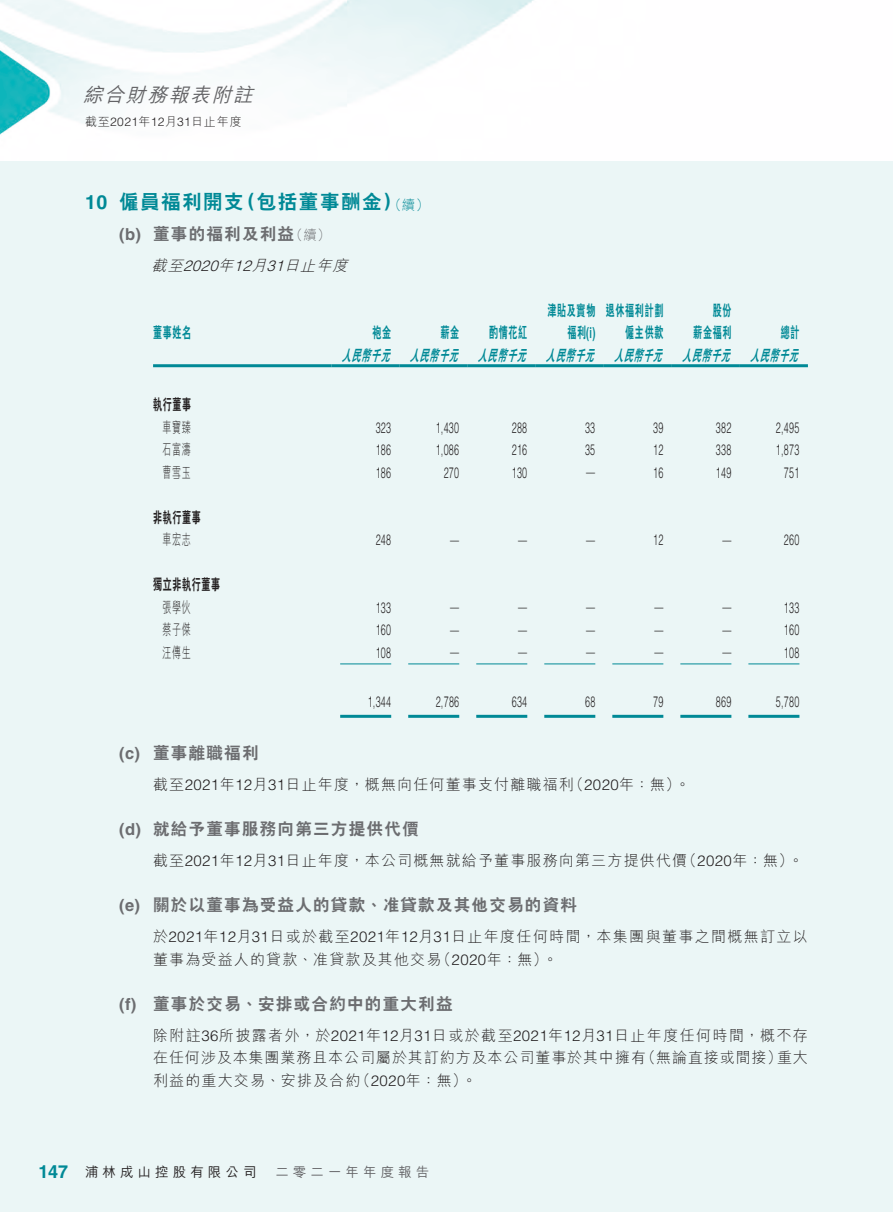
<style>
.page{position:relative;width:893px;height:1212px;background:#fff}
.page>*{position:absolute;margin:0;border:0;box-sizing:border-box;transform-origin:0 0}
.t1{font:800 19.5px "C Hei 2 HK";letter-spacing:.08em;color:#008996}
.t2{font:italic 500 19.5px "M Hei HK";color:#636366}
.t3{font:700 18px "Helvetica LT Std";color:#008996}
.t4{font:800 16.5px "C Hei 2 HK";letter-spacing:.08em;color:#6c6d70}
.t5{font:300 15px/22.5px "M Hei HK";letter-spacing:.08em;color:#231f20}
.t6{font:300 15px "Helvetica LT Std";letter-spacing:.03em;color:#231f20;scale:.6 1}
.t7{font:800 15px/22.5px "C Hei 2 HK";letter-spacing:.08em;color:#008996;text-align:right;scale:.6 1}
.t8{font:italic 800 15px "C Hei 2 HK";color:#008996;scale:.6 1}
.t9{font:300 15px "M Hei HK";letter-spacing:.08em;color:#231f20;scale:.6 1}
.t10{font:italic 300 15px "M Hei HK";color:#231f20}
.t11{font:800 15px "C Hei 2 HK";letter-spacing:.08em;color:#231f20;scale:.6 1}
.t12{font:700 15px "Helvetica LT Std";color:#008996;scale:.6 1}
.t13{font:500 13.5px "M Hei HK";letter-spacing:.3em;color:#231f20}
.t14{font:500 13.5px "M Hei HK";letter-spacing:.3em;color:#636366}
.t15{font:300 12px "M Hei HK";letter-spacing:.08em;color:#231f20}
.s1{font-family:"Helvetica LT Std"}
.s2{font-family:"Helvetica LT Std";font-weight:700}
.s3{font-family:"M Hei HK";font-weight:300;font-size:13.5px}
.s4{font-family:"C Hei 2 HK";font-weight:800}
</style>
<div class="page">
<img style="left:0;top:0;width:893px;height:162px">
<div style="left:0;top:162px;width:893px;height:1050px;background:#ebf6f6"></div>
<hr style="left:153px;top:364px;width:179px;height:3px;background:#008996">
<hr style="left:332px;top:364px;width:68px;height:3px;background:#008996">
<hr style="left:400px;top:364px;width:68px;height:3px;background:#008996">
<hr style="left:468px;top:364px;width:68px;height:3px;background:#008996">
<hr style="left:536px;top:364px;width:68px;height:3px;background:#008996">
<hr style="left:604px;top:364px;width:68px;height:3px;background:#008996">
<hr style="left:672px;top:364px;width:68px;height:3px;background:#008996">
<hr style="left:740px;top:364px;width:68px;height:3px;background:#008996">
<hr style="left:340px;top:663px;width:51px;height:1px;background:#008996">
<hr style="left:408px;top:663px;width:51px;height:1px;background:#008996">
<hr style="left:476px;top:663px;width:51px;height:1px;background:#008996">
<hr style="left:544px;top:663px;width:51px;height:1px;background:#008996">
<hr style="left:612px;top:663px;width:51px;height:1px;background:#008996">
<hr style="left:680px;top:663px;width:51px;height:1px;background:#008996">
<hr style="left:748px;top:663px;width:51px;height:1px;background:#008996">
<hr style="left:340px;top:715px;width:51px;height:3px;background:#008996">
<hr style="left:408px;top:715px;width:51px;height:3px;background:#008996">
<hr style="left:476px;top:715px;width:51px;height:3px;background:#008996">
<hr style="left:544px;top:715px;width:51px;height:3px;background:#008996">
<hr style="left:612px;top:715px;width:51px;height:3px;background:#008996">
<hr style="left:680px;top:715px;width:51px;height:3px;background:#008996">
<hr style="left:748px;top:715px;width:51px;height:3px;background:#008996">
<h1 class="t2" style="left:83px;top:81px;width:178px">綜合財務報表附註</h1>
<p class="t15" style="left:85px;top:115px;width:158px">截至<span class="s1">2021</span>年<span class="s1">12</span>月<span class="s1">31</span>日止年度</p>
<h1 class="t1" style="left:85px;top:192px;width:346px"><span class="s2">10</span> 僱員福利開支（包括董事酬金）<span class="s3">（續）</span></h1>
<p class="t4" style="left:119px;top:225px;width:213px"><span class="s2">(b)</span> 董事的福利及利益<span class="s3">（續）</span></p>
<p class="t10" style="left:152px;top:258px;width:201px">截至<span class="s1">2020</span>年<span class="s1">12</span>月<span class="s1">31</span>日止年度</p>
<p class="t7" style="left:606px;top:299px;width:97px">退休福利計劃僱主供款</p>
<p class="t7" style="left:693px;top:299px;width:65px">股份<br>薪金福利</p>
<p class="t7" style="left:547px;top:299px;width:81px">津貼及實物</p>
<p class="t12" style="left:567px;top:324px;width:48px"><span class="s4">福利</span>(i)</p>
<p class="t7" style="left:781px;top:321px;width:33px">總計</p>
<p class="t8" style="left:342px;top:348px;width:768px">人民幣千元 人民幣千元 人民幣千元 人民幣千元 人民幣千元 人民幣千元 人民幣千元</p>
<p class="t7" style="left:153px;top:321px;width:65px">董事姓名</p>
<p class="t7" style="left:372px;top:321px;width:33px">袍金</p>
<p class="t7" style="left:441px;top:321px;width:33px">薪金</p>
<p class="t7" style="left:489px;top:321px;width:65px">酌情花紅</p>
<p class="t11" style="left:153px;top:397px;width:65px">執行董事</p>
<p class="t9" style="left:162px;top:420px;width:49px">車寶臻</p>
<p class="t6" style="left:376px;top:418px;width:27px">323</p>
<p class="t6" style="left:436px;top:418px;width:41px">1,430</p>
<p class="t6" style="left:512px;top:418px;width:27px">288</p>
<p class="t6" style="left:585px;top:418px;width:19px">33</p>
<p class="t6" style="left:653px;top:418px;width:19px">39</p>
<p class="t6" style="left:716px;top:418px;width:27px">382</p>
<p class="t6" style="left:776px;top:418px;width:41px">2,495</p>
<p class="t9" style="left:162px;top:442px;width:49px">石富濤</p>
<p class="t6" style="left:376px;top:441px;width:27px">186</p>
<p class="t6" style="left:436px;top:441px;width:41px">1,086</p>
<p class="t6" style="left:512px;top:441px;width:27px">216</p>
<p class="t6" style="left:585px;top:441px;width:19px">35</p>
<p class="t6" style="left:653px;top:441px;width:19px">12</p>
<p class="t6" style="left:716px;top:441px;width:27px">338</p>
<p class="t6" style="left:776px;top:441px;width:41px">1,873</p>
<p class="t9" style="left:162px;top:465px;width:49px">曹雪玉</p>
<p class="t6" style="left:376px;top:463px;width:27px">186</p>
<p class="t6" style="left:444px;top:463px;width:27px">270</p>
<p class="t6" style="left:512px;top:463px;width:27px">130</p>
<p class="t6" style="left:586px;top:463px;width:16px">—</p>
<p class="t6" style="left:653px;top:463px;width:19px">16</p>
<p class="t6" style="left:716px;top:463px;width:27px">149</p>
<p class="t6" style="left:784px;top:463px;width:27px">751</p>
<p class="t11" style="left:153px;top:510px;width:81px">非執行董事</p>
<p class="t9" style="left:162px;top:532px;width:49px">車宏志</p>
<p class="t6" style="left:376px;top:531px;width:27px">248</p>
<p class="t6" style="left:450px;top:530px;width:16px">—</p>
<p class="t6" style="left:518px;top:530px;width:16px">—</p>
<p class="t6" style="left:586px;top:530px;width:16px">—</p>
<p class="t6" style="left:653px;top:531px;width:19px">12</p>
<p class="t6" style="left:722px;top:530px;width:16px">—</p>
<p class="t6" style="left:784px;top:531px;width:27px">260</p>
<p class="t11" style="left:153px;top:577px;width:114px">獨立非執行董事</p>
<p class="t9" style="left:162px;top:600px;width:49px">張學伙</p>
<p class="t6" style="left:376px;top:598px;width:27px">133</p>
<p class="t6" style="left:450px;top:598px;width:16px">—</p>
<p class="t6" style="left:518px;top:598px;width:16px">—</p>
<p class="t6" style="left:586px;top:598px;width:16px">—</p>
<p class="t6" style="left:654px;top:598px;width:16px">—</p>
<p class="t6" style="left:722px;top:598px;width:16px">—</p>
<p class="t6" style="left:784px;top:598px;width:27px">133</p>
<p class="t9" style="left:162px;top:622px;width:49px">蔡子傑</p>
<p class="t6" style="left:376px;top:621px;width:27px">160</p>
<p class="t6" style="left:450px;top:620px;width:16px">—</p>
<p class="t6" style="left:518px;top:620px;width:16px">—</p>
<p class="t6" style="left:586px;top:620px;width:16px">—</p>
<p class="t6" style="left:654px;top:620px;width:16px">—</p>
<p class="t6" style="left:722px;top:620px;width:16px">—</p>
<p class="t6" style="left:784px;top:621px;width:27px">160</p>
<p class="t9" style="left:162px;top:645px;width:49px">汪傳生</p>
<p class="t6" style="left:376px;top:643px;width:27px">108</p>
<p class="t6" style="left:450px;top:643px;width:16px">—</p>
<p class="t6" style="left:518px;top:643px;width:16px">—</p>
<p class="t6" style="left:586px;top:643px;width:16px">—</p>
<p class="t6" style="left:654px;top:643px;width:16px">—</p>
<p class="t6" style="left:722px;top:643px;width:16px">—</p>
<p class="t6" style="left:784px;top:643px;width:27px">108</p>
<p class="t6" style="left:368px;top:693px;width:41px">1,344</p>
<p class="t6" style="left:436px;top:693px;width:41px">2,786</p>
<p class="t6" style="left:512px;top:693px;width:27px">634</p>
<p class="t6" style="left:585px;top:693px;width:19px">68</p>
<p class="t6" style="left:653px;top:693px;width:19px">79</p>
<p class="t6" style="left:716px;top:693px;width:27px">869</p>
<p class="t6" style="left:776px;top:693px;width:41px">5,780</p>
<p class="t4" style="left:119px;top:744px;width:141px"><span class="s2">(c)</span> 董事離職福利</p>
<p class="t5" style="left:153px;top:773px;width:539px">截至<span class="s1">2021</span>年<span class="s1">12</span>月<span class="s1">31</span>日止年度，概無向任何董事支付離職福利（<span class="s1">2020</span>年：無）。</p>
<p class="t4" style="left:119px;top:820px;width:301px"><span class="s2">(d)</span> 就給予董事服務向第三方提供代價</p>
<p class="t5" style="left:153px;top:849px;width:652px">截至<span class="s1">2021</span>年<span class="s1">12</span>月<span class="s1">31</span>日止年度，本公司概無就給予董事服務向第三方提供代價（<span class="s1">2020</span>年：無）。</p>
<p class="t4" style="left:119px;top:896px;width:459px"><span class="s2">(e)</span> 關於以董事為受益人的貸款、准貸款及其他交易的資料</p>
<p class="t5" style="left:153px;top:925px;width:656px">於<span class="s1">2021</span>年<span class="s1">12</span>月<span class="s1">31</span>日或於截至<span class="s1">2021</span>年<span class="s1">12</span>月<span class="s1">31</span>日止年度任何時間，本集團與董事之間概無訂立以董事為受益人的貸款、准貸款及其他交易（<span class="s1">2020</span>年：無）。</p>
<p class="t4" style="left:119px;top:995px;width:335px"><span class="s2">(f)</span> 董事於交易、安排或合約中的重大利益</p>
<p class="t5" style="left:153px;top:1023px;width:656px;text-align:justify">除附註<span class="s1">36</span>所披露者外，於<span class="s1">2021</span>年<span class="s1">12</span>月<span class="s1">31</span>日或於截至<span class="s1">2021</span>年<span class="s1">12</span>月<span class="s1">31</span>日止年度任何時間，概不存在任何涉及本集團業務且本公司屬於其訂約方及本公司董事於其中擁有（無論直接或間接）重大利益的重大交易、安排及合約（<span class="s1">2020</span>年：無）。</p>
<p class="t3" style="left:39px;top:1161px;width:31px">147</p>
<p class="t13" style="left:85px;top:1162px;width:173px">浦林成山控股有限公司</p>
<p class="t14" style="left:275px;top:1162px;width:155px">二零二一年年度報告</p>
</div>
